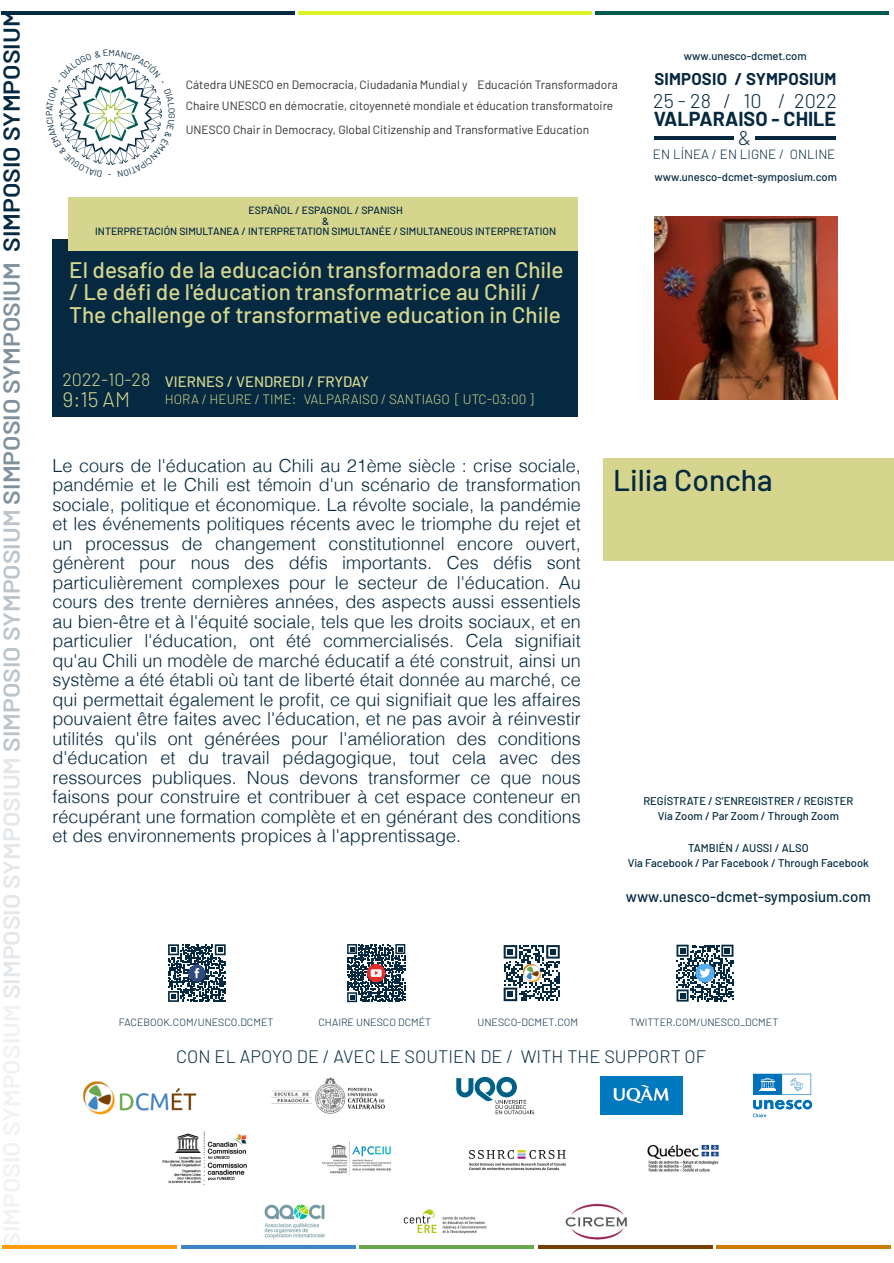
<style>
.page{position:relative;width:894px;height:1263px;background:#fff}
.page>*{position:absolute;margin:0;border:0;box-sizing:border-box;transform-origin:0 0}
.t1{font:500 30px "Barlow";color:#042940}
.t2{font:600 22.95px "Barlow";color:rgb(4 41 64/.07);scale:1.08 1}
.t3{font:500 22.5px/22.5px "Barlow";color:#d6d58e}
.t4{font:300 21px "Barlow";color:#d6d58e}
.t5{font:300 19.95px "Barlow";letter-spacing:.005em;color:#042940}
.t6{font:700 19.8px "Barlow";color:#042940}
.t7{font:300 18px/19.5px "Helvetica";color:#042940;text-align:justify}
.t8{font:300 18px "Barlow";letter-spacing:.005em;color:#042940}
.t9{font:300 18px "Barlow";color:#d6d58e}
.t10{font:700 16.65px "Barlow";letter-spacing:.015em;color:#07283f}
.t11{font:500 15px "Barlow";color:#042940}
.t12{font:500 15px "Barlow";color:#d6d58e}
.t13{font:300 13.5px "Barlow";color:#d6d58e}
.t14{font:300 13.35px "Barlow";letter-spacing:.005em;color:#042940}
.t15{font:12px "Barlow";color:#333}
.t16{font:500 11.25px/15.8px "Barlow";color:#042940;text-align:center}
.t17{font:500 10.5px/10.5px "Barlow";color:#042940;text-align:center}
.t18{font:300 10.5px "Barlow";color:#042940}
.t19{font:8.85px "Barlow";color:#042940}
.s1{color:rgb(4 41 64/.11)}
.s2{color:rgb(4 41 64/.27)}
.s3{color:rgb(4 41 64/.51)}
.s4{color:#042940}
</style>
<div class="page">
<hr style="left:755px;top:137px;width:80px;height:3px;background:#07283f">
<hr style="left:654px;top:137px;width:79px;height:3px;background:#07283f">
<img style="left:162px;top:1131px;width:85px;height:54px">
<img style="left:322px;top:1141px;width:69px;height:34px">
<img style="left:469px;top:1150px;width:97px;height:21px">
<img style="left:647px;top:1144px;width:72px;height:28px">
<img style="left:83px;top:1081px;width:114px;height:33px">
<svg style="left:456px;top:1077px;width:78px;height:37px"></svg>
<svg style="left:752px;top:1074px;width:59px;height:43px"></svg>
<img style="left:271px;top:1077px;width:114px;height:37px">
<img style="left:600px;top:1077px;width:82px;height:37px">
<img style="left:264px;top:1204px;width:61px;height:35px">
<img style="left:565px;top:1203px;width:62px;height:37px">
<img style="left:403px;top:1209px;width:84px;height:25px">
<svg style="left:676px;top:945px;width:57px;height:56px"></svg>
<svg style="left:347px;top:944px;width:58px;height:58px"></svg>
<svg style="left:168px;top:944px;width:57px;height:58px"></svg>
<svg style="left:503px;top:945px;width:56px;height:56px"></svg>
<img style="left:523px;top:964px;width:17px;height:18px">
<hr style="left:1px;top:11px;width:293px;height:3px;background:#042940">
<hr style="left:298px;top:11px;width:293px;height:3px;background:#dbf227">
<hr style="left:595px;top:11px;width:293px;height:3px;background:#005c53">
<hr style="left:2px;top:1245px;width:175px;height:4px;background:#ff9c0a">
<hr style="left:359px;top:1245px;width:175px;height:4px;background:#6aa84f">
<hr style="left:537px;top:1245px;width:175px;height:4px;background:#783f04">
<hr style="left:181px;top:1245px;width:174px;height:4px;background:#3d85c6">
<hr style="left:716px;top:1245px;width:175px;height:4px;background:#cb7d06">
<div style="left:602px;top:459px;width:291px;height:102px;background:#d6d58e"></div>
<img style="left:654px;top:216px;width:183px;height:183px">
<div style="left:53px;top:239px;width:525px;height:177px;background:#042940"></div>
<div style="left:68px;top:197px;width:510px;height:53px;background:#d6d58e"></div>
<svg style="left:59px;top:62px;width:104px;height:103px"></svg>
<p class="t2" style="left:-3px;top:1247px;width:1147px;rotate:-90deg">SIMPOSIO SYMPOSIUM <span class="s1">SIMPOSIO SYMPOSIUM</span> <span class="s2">SIMPOSIO SYMPOSIUM</span> <span class="s3">SIMPOSIO SYMPOSIUM</span> <span class="s4">SIMPOSIO SYMPOSIUM</span></p>
<p class="t16" style="left:683px;top:47px;width:124px">www.unesco-dcmet.com</p>
<p class="t10" style="left:654px;top:68px;width:183px">SIMPOSIO / SYMPOSIUM</p>
<p class="t15" style="left:186px;top:77px;width:433px">Cátedra UNESCO en Democracia, Ciudadania Mundial y Educación Transformadora</p>
<p class="t5" style="left:653px;top:88px;width:185px">25-28 / 10 / 2022</p>
<p class="t14" style="left:652px;top:146px;width:184px">EN LÍNEA / EN LIGNE / ONLINE</p>
<p class="t15" style="left:186px;top:98px;width:429px">Chaire UNESCO en démocratie, citoyenneté mondiale et éducation transformatoire</p>
<p class="t19" style="left:44px;top:116px;width:7px;rotate:-90deg">P</p>
<p class="t6" style="left:653px;top:107px;width:184px">VALPARAISO - CHILE</p>
<p class="t15" style="left:186px;top:122px;width:404px">UNESCO Chair in Democracy, Global Citizenship and Transformative Education</p>
<p class="t5" style="left:737px;top:125px;width:14px">&amp;</p>
<p class="t17" style="left:95px;top:205px;width:462px">ESPAÑOL / ESPAGNOL / SPANISH<br>&amp;<br>INTERPRETACIÓN SIMULTANEA / INTERPRETATION SIMULTANÉE / SIMULTANEOUS INTERPRETATION</p>
<p class="t3" style="left:69px;top:257px;width:495px">El desafío de la educación transformadora en Chile / Le défi de l'éducation transformatrice au Chili /<br>The challenge of transformative education in Chile</p>
<p class="t9" style="left:62px;top:368px;width:90px">2022-10-28</p>
<p class="t4" style="left:62px;top:386px;width:69px">9:15 AM</p>
<p class="t12" style="left:165px;top:372px;width:205px">VIERNES / VENDREDI / FRYDAY</p>
<p class="t13" style="left:165px;top:391px;width:370px">HORA / HEURE / TIME: VALPARAISO / SANTIAGO [ UTC-03:00 ]</p>
<p class="t7" style="left:53px;top:458px;width:529px">Le cours de l'éducation au Chili au 21ème siècle : crise sociale, pandémie et le Chili est témoin d'un scénario de transformation sociale, politique et économique. La révolte sociale, la pandémie et les événements politiques récents avec le triomphe du rejet et un processus de changement constitutionnel encore ouvert, génèrent pour nous des défis importants. Ces défis sont particulièrement complexes pour le secteur de l'éducation. Au cours des trente dernières années, des aspects aussi essentiels au bien-être et à l'équité sociale, tels que les droits sociaux, et en particulier l'éducation, ont été commercialisés. Cela signifiait qu'au Chili un modèle de marché éducatif a été construit, ainsi un système a été établi où tant de liberté était donnée au marché, ce qui permettait également le profit, ce qui signifiait que les affaires pouvaient être faites avec l'éducation, et ne pas avoir à réinvestir utilités qu'ils ont générées pour l'amélioration des conditions d'éducation et du travail pédagogique, tout cela avec des ressources publiques. Nous devons transformer ce que nous faisons pour construire et contribuer à cet espace conteneur en récupérant une formation complète et en générant des conditions et des environnements propices à l'apprentissage.</p>
<p class="t16" style="left:654px;top:168px;width:184px">www.unesco-dcmet-symposium.com</p>
<h1 class="t1" style="left:613px;top:461px;width:161px">Lilia Concha</h1>
<p class="t16" style="left:643px;top:792px;width:211px">REGÍSTRATE / S’ENREGISTRER / REGISTER<br>Vía Zoom / Par Zoom / Through Zoom</p>
<p class="t16" style="left:627px;top:839px;width:243px">TAMBIÉN / AUSSI / ALSO<br>Via Facebook / Par Facebook / Through Facebook</p>
<p class="t11" style="left:625px;top:887px;width:246px">www.unesco-dcmet-symposium.com</p>
<p class="t18" style="left:119px;top:1015px;width:156px">FACEBOOK.COM/UNESCO.DCMET</p>
<p class="t18" style="left:318px;top:1015px;width:114px">CHAIRE UNESCO DCMÉT</p>
<p class="t18" style="left:477px;top:1015px;width:102px">UNESCO-DCMET.COM</p>
<p class="t18" style="left:629px;top:1015px;width:150px">TWITTER.COM/UNESCO_DCMET</p>
<p class="t8" style="left:176px;top:1045px;width:531px">CON EL APOYO DE / AVEC LE SOUTIEN DE / WITH THE SUPPORT OF</p>
</div>
